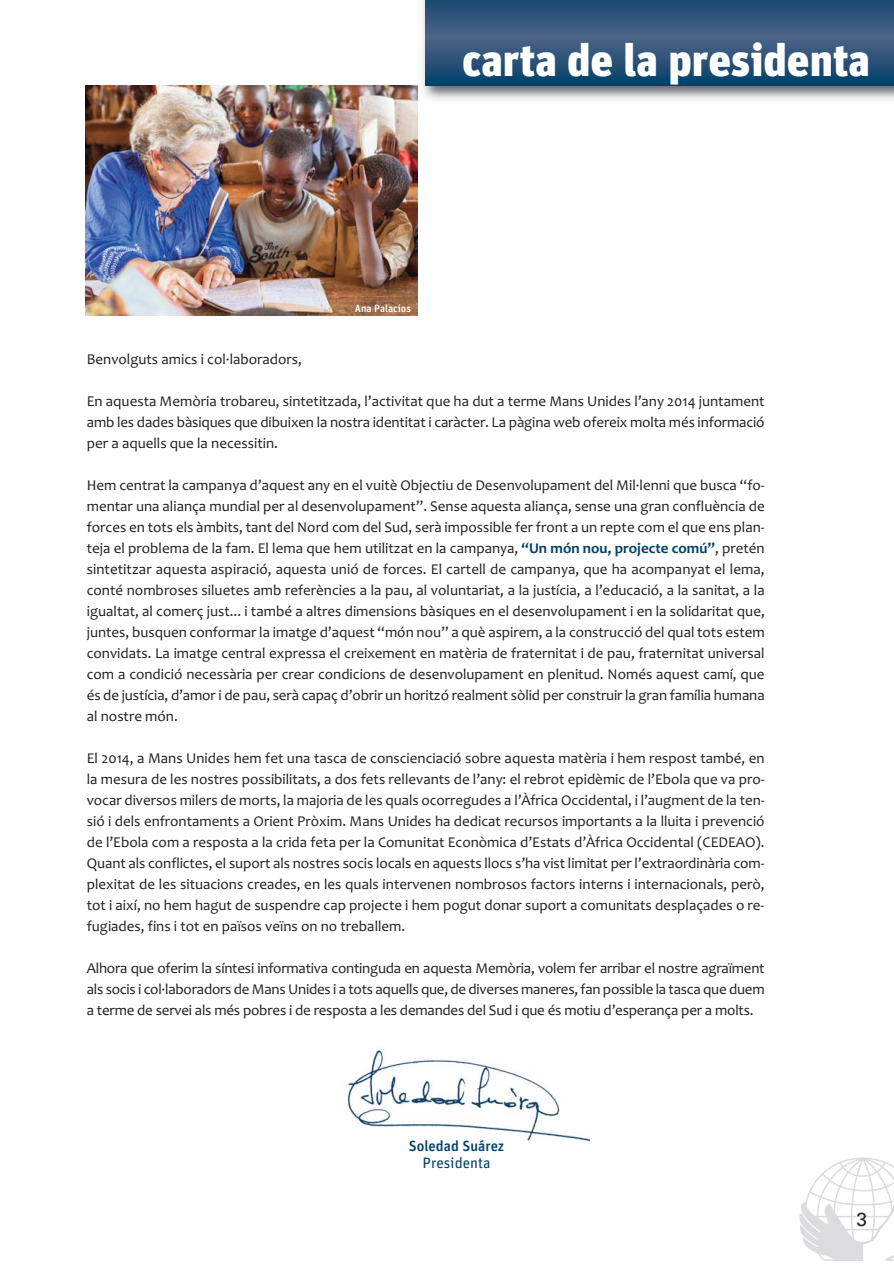
<style>
.page{position:relative;width:894px;height:1264px;background:#fff}
.page>*{position:absolute;margin:0;border:0;box-sizing:border-box;transform-origin:0 0}
.t1{font:900 45px "Unit OT";color:#fff}
.t2{font:18.9px "Univers LT Std";color:#231f20}
.t3{font:15px/21px "Candara";letter-spacing:-.005em;color:#231f20;text-align:justify}
.t4{font:15px "Unit OT";color:#004068}
.t5{font:500 14.7px "Unit OT";color:#004068}
.t6{font:500 10.5px "Unit OT";color:#fff}
.s1{font-weight:700;color:#004068}
</style>
<div class="page">
<img style="left:422px;top:0;width:471px;height:100px">
<svg style="left:425px;top:0;width:468px;height:85px;background:#2d5379"></svg>
<img style="left:346px;top:1049px;width:243px;height:92px">
<svg style="left:799px;top:1157px;width:94px;height:104px"></svg>
<img style="left:85px;top:85px;width:332px;height:230px">
<h1 class="t1" style="left:462px;top:41px;width:409px">carta de la presidenta</h1>
<p class="t6" style="left:355px;top:304px;width:57px">Ana Palacios</p>
<p class="t3" style="left:87px;top:350px;width:217px">Benvolguts amics i col·laboradors,</p>
<p class="t3" style="left:87px;top:392px;width:679px">En aquesta Memòria trobareu, sintetitzada, l’activitat que ha dut a terme Mans Unides l’any 2014 juntament amb les dades bàsiques que dibuixen la nostra identitat i caràcter. La pàgina web ofereix molta més informació per a aquells que la necessitin.</p>
<p class="t3" style="left:87px;top:476px;width:679px">Hem centrat la campanya d’aquest any en el vuitè Objectiu de Desenvolupament del Mil·lenni que busca “fo&shy;mentar una aliança mundial per al desenvolupament”. Sense aquesta aliança, sense una gran confluència de forces en tots els àmbits, tant del Nord com del Sud, serà impossible fer front a un repte com el que ens plan&shy;teja el problema de la fam. El lema que hem utilitzat en la campanya, <span class="s1">“Un món nou, projecte comú”</span>, pretén sintetitzar aquesta aspiració, aquesta unió de forces. El cartell de campanya, que ha acompanyat el lema, conté nombroses siluetes amb referències a la pau, al voluntariat, a la justícia, a l’educació, a la sanitat, a la igualtat, al comerç just... i també a altres dimensions bàsiques en el desenvolupament i en la solidaritat que, juntes, busquen conformar la imatge d’aquest “món nou” a què aspirem, a la construcció del qual tots estem convidats. La imatge central expressa el creixement en matèria de fraternitat i de pau, fraternitat universal com a condició necessària per crear condicions de desenvolupament en plenitud. Només aquest camí, que és de justícia, d’amor i de pau, serà capaç d’obrir un horitzó realment sòlid per construir la gran família humana al nostre món.</p>
<p class="t3" style="left:87px;top:749px;width:679px">El 2014, a Mans Unides hem fet una tasca de conscienciació sobre aquesta matèria i hem respost també, en la mesura de les nostres possibilitats, a dos fets rellevants de l’any: el rebrot epidèmic de l’Ebola que va pro&shy;vocar diversos milers de morts, la majoria de les quals ocorregudes a l’Àfrica Occidental, i l’augment de la ten&shy;sió i dels enfrontaments a Orient Pròxim. Mans Unides ha dedicat recursos importants a la lluita i prevenció de l’Ebola com a resposta a la crida feta per la Comunitat Econòmica d’Estats d’Àfrica Occidental (CEDEAO).<br>Quant als conflictes, el suport als nostres socis locals en aquests llocs s’ha vist limitat per l’extraordinària com&shy;plexitat de les situacions creades, en les quals intervenen nombrosos factors interns i internacionals, però, tot i així, no hem hagut de suspendre cap projecte i hem pogut donar suport a comunitats desplaçades o re&shy;fugiades, fins i tot en països veïns on no treballem.</p>
<p class="t3" style="left:87px;top:959px;width:679px">Alhora que oferim la síntesi informativa continguda en aquesta Memòria, volem fer arribar el nostre agraïment als socis i col·laboradors de Mans Unides i a tots aquells que, de diverses maneres, fan possible la tasca que duem a terme de servei als més pobres i de resposta a les demandes del Sud i que és motiu d’esperança per a molts.</p>
<p class="t5" style="left:409px;top:1140px;width:97px">Soledad Suárez</p>
<p class="t4" style="left:422px;top:1157px;width:69px">Presidenta</p>
<p class="t2" style="left:856px;top:1208px;width:12px">3</p>
</div>
